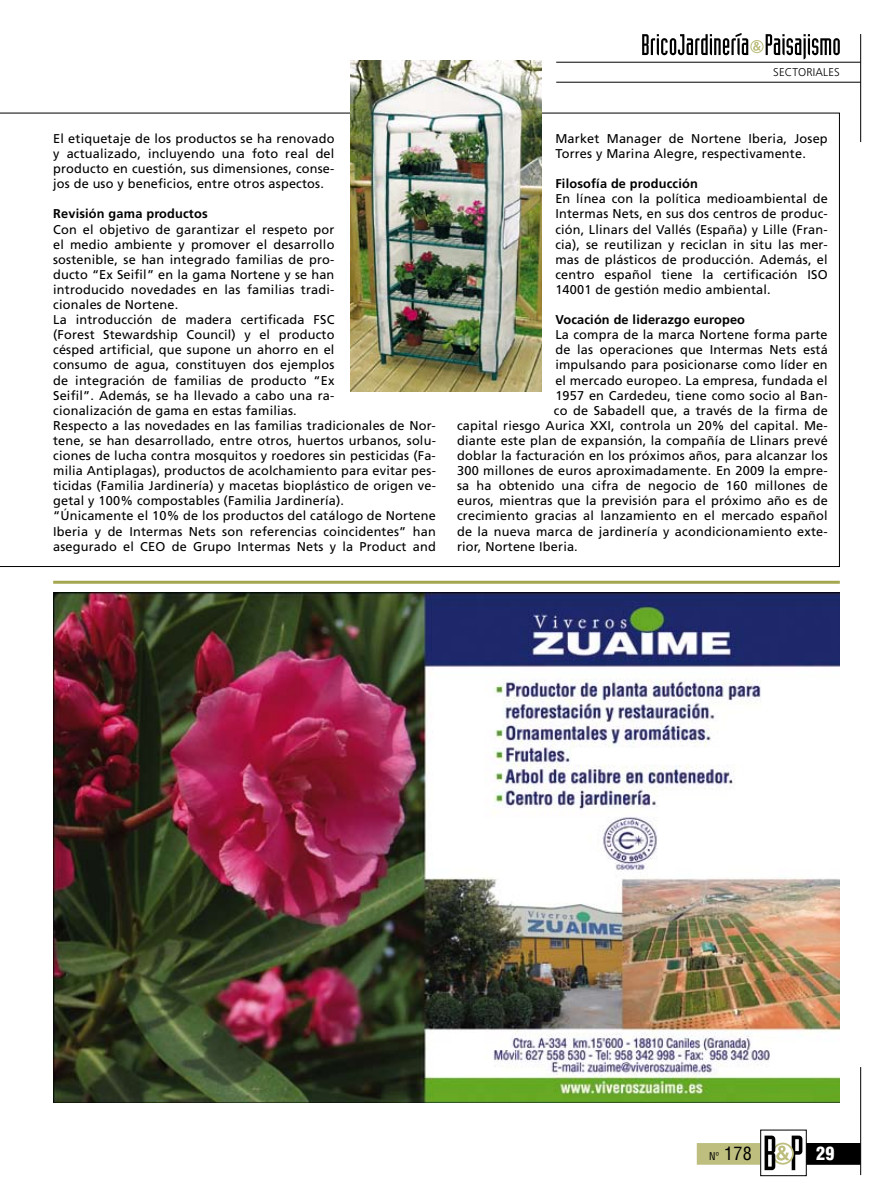
<style>
.page{position:relative;width:893px;height:1191px;background:#fff}
.page>*{position:absolute;margin:0;border:0;box-sizing:border-box;transform-origin:0 0}
.t1{font:condensed 18px "Helvetica";color:#000}
.t2{font:900 condensed 18px "Helvetica";color:#fff}
.t3{font:12.75px/15.1px "Frutiger";letter-spacing:.015em;color:#000}
.t4{font:700 12.75px "Frutiger";letter-spacing:.015em;color:#000}
.t5{font:300 11.25px "Frutiger";letter-spacing:.015em;color:#000}
.s1{font-weight:700}
.s2{font-size:10.5px}
</style>
<div class="page">
<hr style="left:556px;top:62px;width:305px;height:1px;background:#000">
<hr style="left:556px;top:82px;width:305px;height:1px;background:#000">
<svg style="left:642px;top:33px;width:198px;height:26px"></svg>
<div style="left:750px;top:40px;width:14px;height:13px;border:1px solid #bebf7f;border-radius:50%"></div>
<hr style="left:860px;top:34px;width:1px;height:108px;background:#000">
<div style="left:697px;top:1143px;width:71px;height:21px;background:#bebf7f"></div>
<div style="left:807px;top:1143px;width:53px;height:21px;background:#000"></div>
<div style="left:761px;top:1130px;width:45px;height:45px;background:#fff"></div>
<div style="left:760px;top:1129px;width:47px;height:47px;border:1px solid #000"></div>
<svg style="left:765px;top:1135px;width:37px;height:35px"></svg>
<hr style="left:860px;top:1067px;width:1px;height:108px;background:#000">
<hr style="left:53px;top:581px;width:787px;height:3px;background:#a5a750">
<svg style="left:0;top:113px;width:840px;height:454px"></svg>
<img style="left:350px;top:60px;width:192px;height:332px">
<img style="left:53px;top:592px;width:787px;height:511px">
<p class="t5" style="left:773px;top:66px;width:68px">SECTORIALES</p>
<p class="t3" style="left:53px;top:131px;width:283px;text-align:justify">El etiquetaje de los productos se ha renovado y actualizado, incluyendo una foto real del producto en cuestión, sus dimensiones, conse&shy;jos de uso y beneficios, entre otros aspectos.</p>
<p class="t3" style="left:53px;top:206px;width:384px"><span class="s1">Revisión gama productos<br></span>Con el objetivo de garantizar el respeto por<br>el medio ambiente y promover el desarrollo<br>sostenible, se han integrado familias de pro-<br>ducto “Ex Seifil” en la gama Nortene y se han<br>introducido novedades en las familias tradi-<br>cionales de Nortene.<br>La introducción de madera certificada FSC<br>(Forest Stewardship Council) y el producto<br>césped artificial, que supone un ahorro en el<br>consumo de agua, constituyen dos ejemplos<br>de integración de familias de producto “Ex<br>Seifil”. Además, se ha llevado a cabo una ra-<br>cionalización de gama en estas familias.<br>Respecto a las novedades en las familias tradicionales de Nor&shy;tene, se han desarrollado, entre otros, huertos urbanos, solu&shy;ciones de lucha contra mosquitos y roedores sin pesticidas (Fa&shy;milia Antiplagas), productos de acolchamiento para evitar pes&shy;ticidas (Familia Jardinería) y macetas bioplástico de origen ve&shy;getal y 100% compostables (Familia Jardinería).<br>“Únicamente el 10% de los productos del catálogo de Nortene Iberia y de Intermas Nets son referencias coincidentes” han asegurado el CEO de Grupo Intermas Nets y la Product and</p>
<p class="t3" style="left:555px;top:131px;width:274px">Market Manager de Nortene Iberia, Josep<br>Torres y Marina Alegre, respectivamente.</p>
<p class="t3" style="left:555px;top:176px;width:274px"><span class="s1">Filosofía de producción<br></span>En línea con la política medioambiental de Intermas Nets, en sus dos centros de produc&shy;ción, Llinars del Vallés (España) y Lille (Fran&shy;cia), se reutilizan y reciclan in situ las mer&shy;mas de plásticos de producción. Además, el centro español tiene la certificación ISO 14001 de gestión medio ambiental.</p>
<p class="t4" style="left:555px;top:312px;width:191px">Vocación de liderazgo europeo</p>
<p class="t3" style="left:555px;top:327px;width:274px">La compra de la marca Nortene forma parte</p>
<p class="t3" style="left:555px;top:342px;width:274px">de las operaciones que Intermas Nets está</p>
<p class="t3" style="left:555px;top:357px;width:274px">impulsando para posicionarse como líder en</p>
<p class="t3" style="left:555px;top:372px;width:274px">el mercado europeo. La empresa, fundada el</p>
<p class="t3" style="left:555px;top:388px;width:274px">1957 en Cardedeu, tiene como socio al Ban-</p>
<p class="t3" style="left:554px;top:403px;width:275px">co de Sabadell que, a través de la firma de</p>
<p class="t3" style="left:457px;top:418px;width:372px">capital riesgo Aurica XXI, controla un 20% del capital. Me-</p>
<p class="t3" style="left:457px;top:433px;width:372px">diante este plan de expansión, la compañía de Llinars prevé</p>
<p class="t3" style="left:457px;top:448px;width:372px">doblar la facturación en los próximos años, para alcanzar los</p>
<p class="t3" style="left:457px;top:463px;width:372px">300 millones de euros aproximadamente. En 2009 la empre-</p>
<p class="t3" style="left:457px;top:478px;width:372px">sa ha obtenido una cifra de negocio de 160 millones de</p>
<p class="t3" style="left:457px;top:493px;width:372px">euros, mientras que la previsión para el próximo año es de</p>
<p class="t3" style="left:457px;top:508px;width:372px">crecimiento gracias al lanzamiento en el mercado español</p>
<p class="t3" style="left:457px;top:523px;width:372px">de la nueva marca de jardinería y acondicionamiento exte-</p>
<p class="t3" style="left:457px;top:539px;width:122px">rior, Nortene Iberia.</p>
<p class="t1" style="left:709px;top:1142px;width:44px"><span class="s2">Nº</span> 178</p>
<p class="t2" style="left:816px;top:1142px;width:20px">29</p>
</div>
